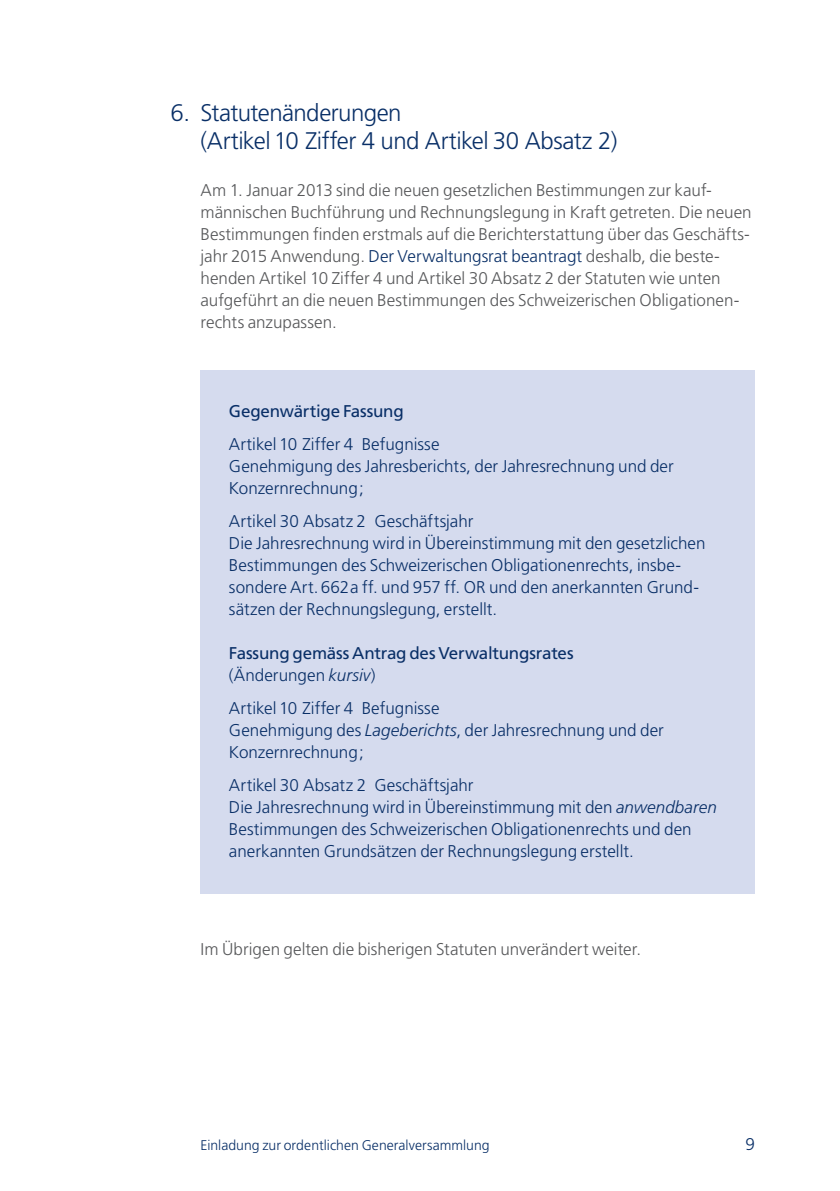
<style>
.page{position:relative;width:840px;height:1191px;background:#fff}
.page>*{position:absolute;margin:0;border:0;box-sizing:border-box;transform-origin:0 0}
.t1{font:300 24px/28px "Frutiger";letter-spacing:-.02em;color:#092f67}
.t2{font:300 17px/22px "Frutiger";color:#092f67}
.t3{font:300 17px/22px "Frutiger";color:#57585a}
.t4{font:17px/22px "Frutiger";letter-spacing:-.01em;color:#092f67}
.t5{font:300 14px "Frutiger";color:#092f67}
.s1{color:#092f67}
.s2{font-weight:300}
.s3{font-weight:300;font-style:italic}
.s4{font-style:italic}
</style>
<div class="page">
<div style="left:200px;top:370px;width:554px;height:523px;background:#d5dbee"></div>
<h1 class="t1" style="left:200px;top:99px;width:418px;text-indent:-30px">6. Statutenänderungen<br>(Artikel 10 Ziffer 4 und Artikel 30 Absatz 2)</h1>
<p class="t3" style="left:200px;top:179px;width:552px">Am 1. Januar 2013 sind die neuen gesetzlichen Bestimmungen zur kauf&shy;männischen Buchführung und Rechnungslegung in Kraft getreten. Die neuen Bestimmungen finden erstmals auf die Berichterstattung über das Geschäfts&shy;jahr 2015 Anwendung. <span class="s1">Der Verwaltungsrat beantragt</span> deshalb, die beste&shy;henden Artikel 10 Ziffer 4 und Artikel 30 Absatz 2 der Statuten wie unten aufgeführt an die neuen Bestimmungen des Schweizerischen Obligationen&shy;rechts anzupassen.</p>
<p class="t4" style="left:229px;top:400px;width:176px">Gegenwärtige Fassung</p>
<p class="t2" style="left:229px;top:433px;width:446px">Artikel 10 Ziffer 4 Befugnisse<br>Genehmigung des Jahresberichts, der Jahresrechnung und der<br>Konzernrechnung;</p>
<p class="t2" style="left:229px;top:510px;width:478px">Artikel 30 Absatz 2 Geschäftsjahr<br>Die Jahresrechnung wird in Übereinstimmung mit den gesetzlichen Bestimmungen des Schweizerischen Obligationenrechts, insbe&shy;sondere Art. 662a ff. und 957 ff. OR und den anerkannten Grund&shy;sätzen der Rechnungslegung, erstellt.</p>
<p class="t4" style="left:229px;top:642px;width:346px">Fassung gemäss Antrag des Verwaltungsrates <span class="s2">(Änderungen</span> <span class="s3">kursiv</span><span class="s2">)</span></p>
<p class="t2" style="left:229px;top:697px;width:436px">Artikel 10 Ziffer 4 Befugnisse<br>Genehmigung des <span class="s4">Lageberichts</span>, der Jahresrechnung und der<br>Konzernrechnung;</p>
<p class="t2" style="left:229px;top:774px;width:489px">Artikel 30 Absatz 2 Geschäftsjahr<br>Die Jahresrechnung wird in Übereinstimmung mit den <span class="s4">anwendbaren </span>Bestimmungen des Schweizerischen Obligationenrechts und den anerkannten Grundsätzen der Rechnungslegung erstellt.</p>
<p class="t3" style="left:200px;top:937px;width:442px">Im Übrigen gelten die bisherigen Statuten unverändert weiter.</p>
<p class="t5" style="left:200px;top:1137px;width:290px">Einladung zur ordentlichen Generalversammlung</p>
<p class="t2" style="left:745px;top:1133px;width:11px">9</p>
</div>
